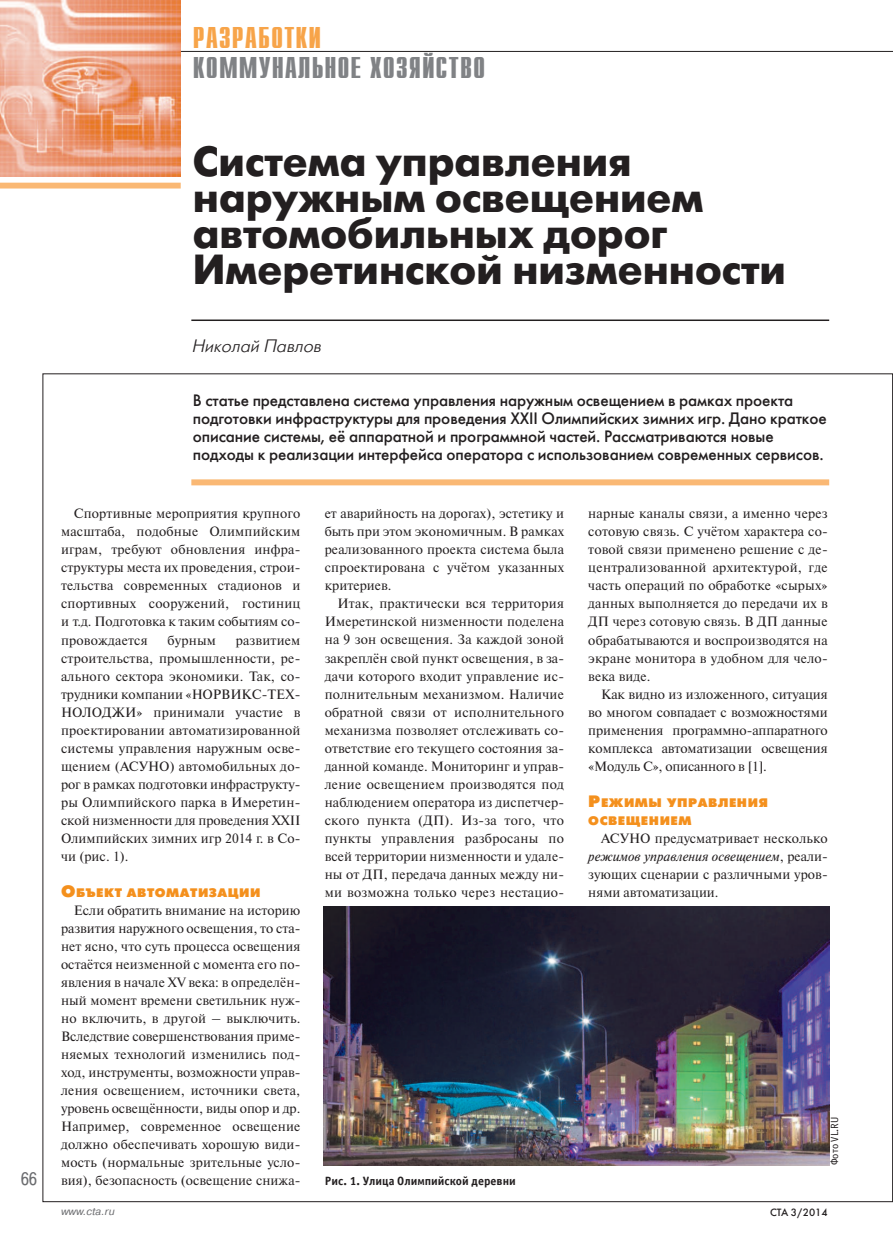
<style>
.page{position:relative;width:893px;height:1251px;background:#fff}
.page>*{position:absolute;margin:0;border:0;box-sizing:border-box;transform-origin:0 0}
.t1{font:700 42px/36px "Futura Futuris C";color:#231f20}
.t2{font:700 30px "Compact C";letter-spacing:.03em;color:#808285}
.t3{font:700 30px "Compact C";letter-spacing:.03em;color:#f7a449}
.t4{font:italic 18px "Futura Futuris Light C";color:#231f20}
.t5{font:18px "Pragmatica Cond C";color:#6c6d70}
.t6{font:16.5px/18px "Futura Futuris C";letter-spacing:-.005em;color:#231f20}
.t7{font:13.5px/18px "Newton C";letter-spacing:.005em;color:#231f20;text-align:justify}
.t8{font:12.3px/18px "Futura Futuris Black C";letter-spacing:.045em;color:#f4901d}
.t9{font:700 12px "Officina Sans C";color:#231f20}
.t10{font:italic 10.5px "Pragmatica C";color:#6c6d70}
.t11{font:10.5px "Futura Futuris C";color:#231f20}
.t12{font:10.5px "Officina Sans C";color:#231f20}
.s1{font-size:16.5px}
.s2{font-style:italic}
</style>
<div class="page">
<hr style="left:0;top:51px;width:893px;height:1px;background:#231f20">
<div style="left:0;top:183px;width:181px;height:5px;background:#fab874"></div>
<hr style="left:191px;top:319px;width:638px;height:2px;background:#231f20">
<div style="left:191px;top:479px;width:638px;height:6px;background:#fab874"></div>
<img style="left:0;top:0;width:181px;height:176px">
<img style="left:323px;top:906px;width:506px;height:259px">
<h2 class="t3" style="left:193px;top:20px;width:130px">РазРаботки</h2>
<h2 class="t2" style="left:193px;top:50px;width:294px">коммунальное хозяйство</h2>
<h3 class="t5" style="left:21px;top:1167px;width:17px">66</h3>
<h1 class="t1" style="left:193px;top:144px;width:595px">Система управления наружным освещением автомобильных дорог<br>Имеретинской низменности</h1>
<h3 class="t4" style="left:191px;top:335px;width:134px">Николай Павлов</h3>
<p class="t6" style="left:193px;top:391px;width:635px">В статье представлена система управления наружным освещением в рамках проекта подготовки инфраструктуры для проведения XXII Олимпийских зимних игр. Дано краткое описание системы, её аппаратной и программной частей. Рассматриваются новые подходы к реализации интерфейса оператора с использованием современных сервисов.</p>
<p class="t7" style="left:61px;top:504px;width:241px;text-indent:13px">Спортивные мероприятия крупного масштаба, подобные Олимпийским играм, требуют обновления инфра&shy;структуры места их проведения, строи&shy;тельства современных стадионов и спортивных сооружений, гостиниц и т.д. Подготовка к таким событиям со&shy;провождается</p>
<p class="t7" style="left:167px;top:630px;width:50px">бурным</p>
<p class="t7" style="left:61px;top:630px;width:241px;text-indent:175px">развитием строительства, промышленности, ре&shy;ального сектора экономики. Так, со&shy;трудники компании «НОРВИКС-ТЕХ-НОЛОДЖИ» принимали участие в проектировании автоматизированной системы управления наружным осве&shy;щением (АСУНО) автомобильных до&shy;рог в рамках подготовки инфраструкту&shy;ры Олимпийского парка в Имеретин&shy;ской низменности для проведения XXII Олимпийских зимних игр 2014 г. в Со&shy;чи (рис. 1).</p>
<p class="t8" style="left:61px;top:883px;width:201px"><span class="s1">О</span>БЪЕКТ АВТОМАТИЗАЦИИ</p>
<p class="t7" style="left:61px;top:900px;width:241px;text-indent:13px">Если обратить внимание на историю развития наружного освещения, то ста&shy;нет ясно, что суть процесса освещения остаётся неизменной с момента его по&shy;явления в начале XV века: в определён&shy;ный момент времени светильник нуж&shy;но включить, в другой – выключить.<br>Вследствие совершенствования приме&shy;няемых технологий изменились под&shy;ход, инструменты, возможности управ&shy;ления освещением, источники света, уровень освещённости, виды опор и др.<br>Например, современное освещение должно обеспечивать хорошую види&shy;мость (нормальные зрительные усло&shy;вия), безопасность (освещение снижа-</p>
<p class="t10" style="left:61px;top:1204px;width:55px">www.cta.ru</p>
<p class="t7" style="left:325px;top:504px;width:241px">ет аварийность на дорогах), эстетику и быть при этом экономичным. В рамках реализованного проекта система была спроектирована с учётом указанных критериев.</p>
<p class="t7" style="left:325px;top:594px;width:241px;text-indent:13px">Итак, практически вся территория Имеретинской низменности поделена на 9 зон освещения. За каждой зоной закреплён свой пункт освещения, в за&shy;дачи которого входит управление ис&shy;полнительным механизмом. Наличие обратной связи от исполнительного механизма позволяет отслеживать со&shy;ответствие его текущего состояния за&shy;данной команде. Мониторинг и управ&shy;ление освещением производятся под наблюдением оператора из диспетчер&shy;ского пункта (ДП). Из-за того, что пункты управления разбросаны по всей территории низменности и удале&shy;ны от ДП, передача данных между ни&shy;ми возможна только через нестацио-</p>
<p class="t7" style="left:588px;top:504px;width:241px">нарные каналы связи, а именно через сотовую связь. С учётом характера со&shy;товой связи применено решение с де&shy;централизованной архитектурой, где часть операций по обработке «сырых» данных выполняется до передачи их в ДП через сотовую связь. В ДП данные обрабатываются и воспроизводятся на экране монитора в удобном для чело&shy;века виде.</p>
<p class="t7" style="left:588px;top:684px;width:241px;text-indent:13px">Как видно из изложенного, ситуация во многом совпадает с возможностями применения программно-аппаратного комплекса автоматизации освещения «Модуль С», описанного в [1].</p>
<p class="t8" style="left:588px;top:793px;width:181px"><span class="s1">Р</span>ЕЖИМЫ УПРАВЛЕНИЯ<br>ОСВЕЩЕНИЕМ</p>
<p class="t7" style="left:588px;top:828px;width:241px;text-indent:13px">АСУНО предусматривает несколько <span class="s2">режимов управления освещением</span>, реали&shy;зующих сценарии с различными уров&shy;нями автоматизации.</p>
<p class="t9" style="left:325px;top:1173px;width:193px">Рис. 1. Улица Олимпийской деревни</p>
<p class="t12" style="left:828px;top:1164px;width:50px;rotate:-90deg">Фото VL.RU</p>
<p class="t11" style="left:770px;top:1206px;width:59px">СТА 3/2014</p>
</div>
